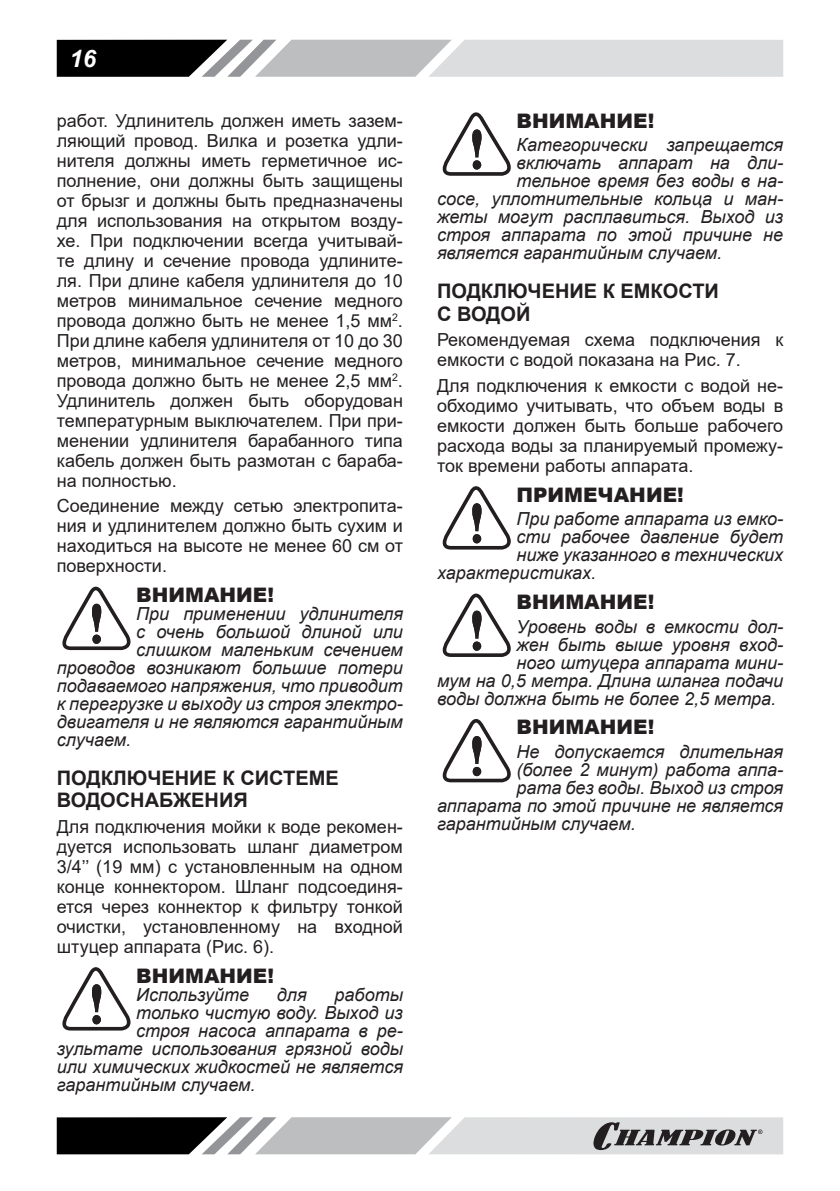
<style>
.page{position:relative;width:840px;height:1191px;background:#fff}
.page>*{position:absolute;margin:0;border:0;box-sizing:border-box;transform-origin:0 0}
.t1{font:italic 700 24px "Arial";color:#fff}
.t2{font:700 20px/22px "Arial";color:#231f20}
.t3{font:900 20px "Arial";color:#231f20}
.t4{font:18px/20px "Arial";color:#231f20;text-align:justify}
.t5{font:italic 18px "Arial";color:#231f20}
</style>
<div class="page">
<svg style="left:57px;top:40px;width:725px;height:37px"></svg>
<svg style="left:57px;top:1117px;width:725px;height:37px"></svg>
<svg style="left:62px;top:586px;width:69px;height:64px"></svg>
<svg style="left:62px;top:967px;width:69px;height:63px"></svg>
<svg style="left:442px;top:112px;width:69px;height:64px"></svg>
<svg style="left:442px;top:486px;width:69px;height:63px"></svg>
<svg style="left:442px;top:593px;width:69px;height:64px"></svg>
<svg style="left:442px;top:719px;width:69px;height:63px"></svg>
<h1 class="t1" style="left:70px;top:44px;width:28px">16</h1>
<p class="t4" style="left:57px;top:110px;width:347px">работ. Удлинитель должен иметь зазем&shy;ляющий провод. Вилка и розетка удли&shy;нителя должны иметь герметичное ис&shy;полнение, они должны быть защищены от брызг и должны быть предназначены для использования на открытом возду&shy;хе. При подключении всегда учитывай&shy;те длину и сечение провода удлините&shy;ля. При длине кабеля удлинителя до 10 метров минимальное сечение медного провода должно быть не менее 1,5 мм<sup>2</sup>.<br>При длине кабеля удлинителя от 10 до 30 метров, минимальное сечение медного провода должно быть не менее 2,5 мм<sup>2</sup>.<br>Удлинитель должен быть оборудован температурным выключателем. При при&shy;менении удлинителя барабанного типа кабель должен быть размотан с бараба&shy;на полностью.</p>
<p class="t4" style="left:57px;top:496px;width:347px">Соединение между сетью электропита&shy;ния и удлинителем должно быть сухим и находиться на высоте не менее 60 см от поверхности.</p>
<p class="t3" style="left:136px;top:580px;width:139px">ВНИМАНИЕ!</p>
<p class="t5" style="left:136px;top:602px;width:268px">При применении удлинителя</p>
<p class="t5" style="left:136px;top:620px;width:268px">с очень большой длиной или</p>
<p class="t5" style="left:136px;top:638px;width:268px">слишком маленьким сечением</p>
<p class="t5" style="left:57px;top:656px;width:347px">проводов возникают большие потери</p>
<p class="t5" style="left:57px;top:674px;width:347px">подаваемого напряжения, что приводит</p>
<p class="t5" style="left:57px;top:692px;width:347px">к перегрузке и выходу из строя электро-</p>
<p class="t5" style="left:57px;top:710px;width:347px">двигателя и не являются гарантийным</p>
<p class="t5" style="left:57px;top:728px;width:76px">случаем.</p>
<p class="t2" style="left:57px;top:767px;width:283px">ПОДКЛЮЧЕНИЕ К СИСТЕМЕ<br>ВОДОСНАБЖЕНИЯ</p>
<p class="t4" style="left:57px;top:816px;width:347px">Для подключения мойки к воде рекомен&shy;дуется использовать шланг диаметром 3/4’’ (19 мм) с установленным на одном конце коннектором. Шланг подсоединя&shy;ется через коннектор к фильтру тонкой очистки, установленному на входной штуцер аппарата (Рис. 6).</p>
<p class="t3" style="left:136px;top:961px;width:139px">ВНИМАНИЕ!</p>
<p class="t5" style="left:136px;top:982px;width:114px">Используйте</p>
<p class="t5" style="left:277px;top:982px;width:31px">для</p>
<p class="t5" style="left:334px;top:982px;width:70px">работы</p>
<p class="t5" style="left:136px;top:1000px;width:268px">только чистую воду. Выход из</p>
<p class="t5" style="left:136px;top:1018px;width:268px">строя насоса аппарата в ре-</p>
<p class="t5" style="left:57px;top:1036px;width:347px">зультате использования грязной воды</p>
<p class="t5" style="left:57px;top:1054px;width:347px">или химических жидкостей не является</p>
<p class="t5" style="left:57px;top:1072px;width:200px">гарантийным случаем.</p>
<p class="t3" style="left:516px;top:106px;width:139px">ВНИМАНИЕ!</p>
<p class="t5" style="left:516px;top:133px;width:268px">Категорически запрещается</p>
<p class="t5" style="left:516px;top:151px;width:268px">включать аппарат на дли-</p>
<p class="t5" style="left:516px;top:169px;width:268px">тельное время без воды в на-</p>
<p class="t5" style="left:437px;top:187px;width:347px">сосе, уплотнительные кольца и ман-</p>
<p class="t5" style="left:437px;top:205px;width:347px">жеты могут расплавиться. Выход из</p>
<p class="t5" style="left:437px;top:223px;width:347px">строя аппарата по этой причине не</p>
<p class="t5" style="left:437px;top:241px;width:286px">является гарантийным случаем.</p>
<p class="t2" style="left:437px;top:281px;width:283px">ПОДКЛЮЧЕНИЕ К ЕМКОСТИ<br>С ВОДОЙ</p>
<p class="t4" style="left:437px;top:330px;width:347px">Рекомендуемая схема подключения к емкости с водой показана на Рис. 7.</p>
<p class="t4" style="left:437px;top:375px;width:347px">Для подключения к емкости с водой не&shy;обходимо учитывать, что объем воды в емкости должен быть больше рабочего расхода воды за планируемый промежу&shy;ток времени работы аппарата.</p>
<p class="t3" style="left:516px;top:480px;width:169px">ПРИМЕЧАНИЕ!</p>
<p class="t5" style="left:516px;top:507px;width:268px">При работе аппарата из емко-</p>
<p class="t5" style="left:516px;top:525px;width:268px">сти рабочее давление будет</p>
<p class="t5" style="left:516px;top:543px;width:268px">ниже указанного в технических</p>
<p class="t5" style="left:437px;top:561px;width:161px">характеристиках.</p>
<p class="t3" style="left:516px;top:587px;width:139px">ВНИМАНИЕ!</p>
<p class="t5" style="left:516px;top:614px;width:268px">Уровень воды в емкости дол-</p>
<p class="t5" style="left:516px;top:632px;width:268px">жен быть выше уровня вход-</p>
<p class="t5" style="left:516px;top:650px;width:268px">ного штуцера аппарата мини-</p>
<p class="t5" style="left:437px;top:668px;width:347px">мум на 0,5 метра. Длина шланга подачи</p>
<p class="t5" style="left:437px;top:686px;width:340px">воды должна быть не более 2,5 метра.</p>
<p class="t3" style="left:516px;top:712px;width:139px">ВНИМАНИЕ!</p>
<p class="t5" style="left:516px;top:740px;width:268px">Не допускается длительная</p>
<p class="t5" style="left:516px;top:758px;width:268px">(более 2 минут) работа аппа-</p>
<p class="t5" style="left:516px;top:776px;width:268px">рата без воды. Выход из строя</p>
<p class="t5" style="left:437px;top:794px;width:347px">аппарата по этой причине не является</p>
<p class="t5" style="left:437px;top:812px;width:200px">гарантийным случаем.</p>
</div>
